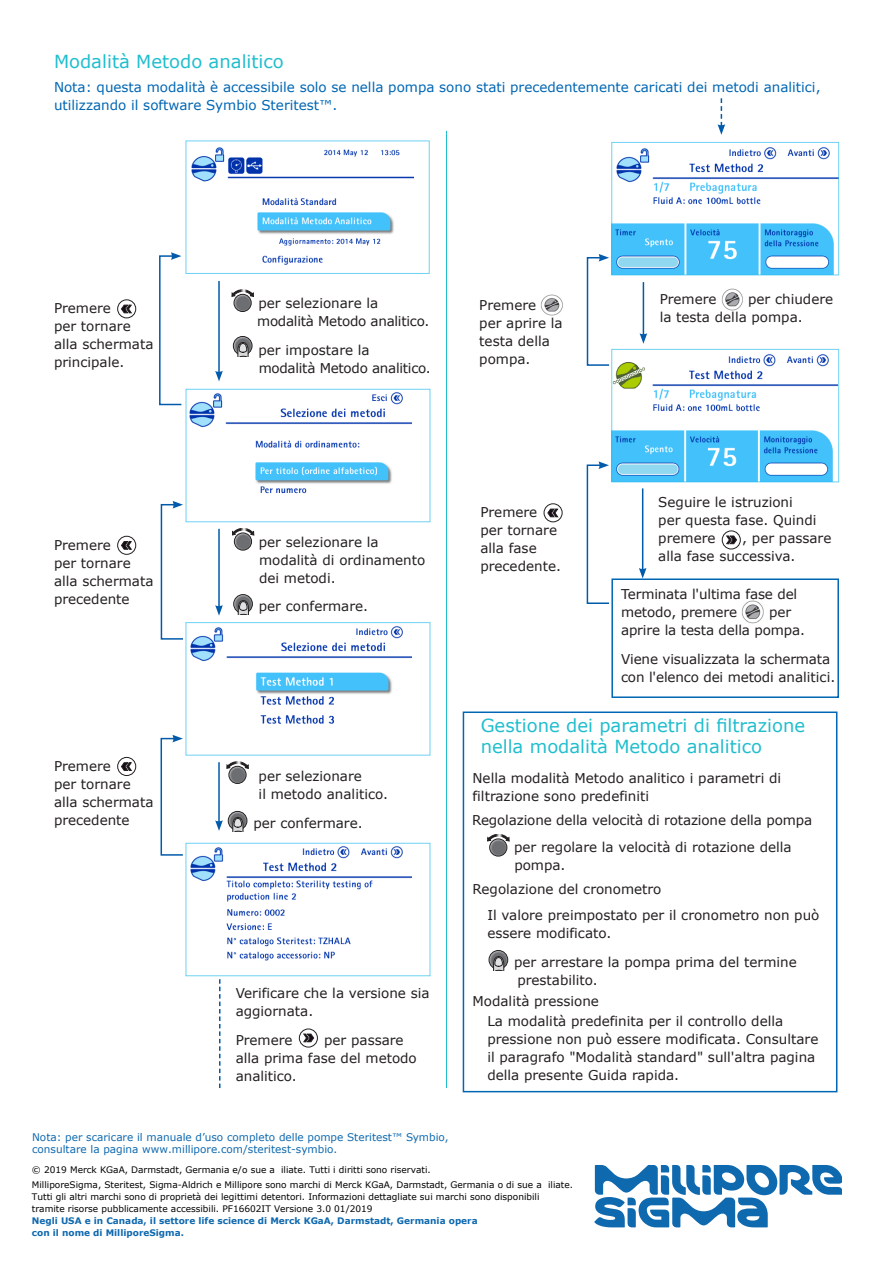
<style>
.page{position:relative;width:893px;height:1263px;background:#fff}
.page>*{position:absolute;margin:0;border:0;box-sizing:border-box;transform-origin:0 0}
.C-Head{font:18px/21.6px "Verdana";color:#21bece}
.B-Head{font:18px "Verdana";color:#21bece}
.text_no_indent{font:13.5px/18px "Verdana";color:#231f20}
.Note{font:13.5px/18px "Verdana";color:#0166b3}
.text_no_indent-2{font:13.5px/18px "Verdana";letter-spacing:-.02em;color:#231f20}
.A-Head{font:10.5px/12.6px "Verdana";color:#0f69af}
.A-Head-2{font:9px/12px "Verdana";color:#000}
.s1{font-weight:700;color:#0f69af}
</style>
<div class="page">
<div style="left:611px;top:578px;width:228px;height:120px;border:2px solid #0166b3"></div>
<svg style="left:462px;top:711px;width:376px;height:382px"></svg>
<img style="left:191px;top:147px;width:222px;height:118px">
<div style="left:117px;top:300px;width:19px;height:18px;border:1px solid #231f20;border-radius:50%"></div>
<svg style="left:121px;top:305px;width:11px;height:8px"></svg>
<svg style="left:234px;top:294px;width:17px;height:17px"></svg>
<div style="left:234px;top:294px;width:17px;height:18px;border:1px solid #231f20;border-radius:50%"></div>
<svg style="left:232px;top:289px;width:22px;height:8px"></svg>
<svg style="left:233px;top:336px;width:19px;height:19px"></svg>
<div style="left:233px;top:336px;width:19px;height:19px;border:1px solid #231f20;border-radius:50%"></div>
<svg style="left:238px;top:342px;width:10px;height:15px"></svg>
<img style="left:613px;top:147px;width:224px;height:126px">
<div style="left:611px;top:142px;width:228px;height:133px;border:1px solid #2ebdee"></div>
<img style="left:613px;top:354px;width:224px;height:126px">
<div style="left:611px;top:349px;width:228px;height:133px;border:1px solid #2ebdee"></div>
<img style="left:190px;top:846px;width:222px;height:115px">
<div style="left:117px;top:536px;width:19px;height:18px;border:1px solid #231f20;border-radius:50%"></div>
<svg style="left:121px;top:541px;width:11px;height:9px"></svg>
<svg style="left:234px;top:533px;width:18px;height:17px"></svg>
<div style="left:234px;top:533px;width:18px;height:17px;border:1px solid #231f20;border-radius:50%"></div>
<svg style="left:232px;top:528px;width:22px;height:7px"></svg>
<svg style="left:234px;top:595px;width:18px;height:18px"></svg>
<div style="left:233px;top:594px;width:20px;height:19px;border:1px solid #231f20;border-radius:50%"></div>
<svg style="left:238px;top:600px;width:11px;height:15px"></svg>
<svg style="left:229px;top:766px;width:17px;height:17px"></svg>
<div style="left:229px;top:766px;width:17px;height:17px;border:1px solid #231f20;border-radius:50%"></div>
<svg style="left:227px;top:761px;width:22px;height:8px"></svg>
<svg style="left:228px;top:811px;width:19px;height:19px"></svg>
<div style="left:228px;top:811px;width:19px;height:19px;border:1px solid #231f20;border-radius:50%"></div>
<svg style="left:232px;top:817px;width:11px;height:15px"></svg>
<hr style="left:446px;top:131px;width:1px;height:957px;background:#21bece">
<svg style="left:490px;top:839px;width:17px;height:17px"></svg>
<div style="left:489px;top:839px;width:18px;height:17px;border:1px solid #231f20;border-radius:50%"></div>
<svg style="left:487px;top:834px;width:22px;height:7px"></svg>
<svg style="left:489px;top:950px;width:19px;height:19px"></svg>
<div style="left:489px;top:950px;width:19px;height:19px;border:1px solid #231f20;border-radius:50%"></div>
<svg style="left:493px;top:956px;width:11px;height:15px"></svg>
<img style="left:185px;top:391px;width:227px;height:129px">
<div style="left:299px;top:1029px;width:19px;height:18px;border:1px solid #231f20;border-radius:50%"></div>
<svg style="left:303px;top:1033px;width:11px;height:9px"></svg>
<img style="left:190px;top:626px;width:222px;height:98px">
<hr style="left:218px;top:281px;width:2px;height:92px;background:#015aaa">
<svg style="left:215px;top:371px;width:8px;height:10px"></svg>
<hr style="left:218px;top:529px;width:2px;height:78px;background:#015aaa">
<svg style="left:215px;top:605px;width:8px;height:11px"></svg>
<hr style="left:218px;top:762px;width:2px;height:61px;background:#015aaa">
<svg style="left:215px;top:820px;width:8px;height:11px"></svg>
<svg style="left:160px;top:735px;width:23px;height:121px"></svg>
<svg style="left:160px;top:501px;width:23px;height:139px"></svg>
<svg style="left:159px;top:252px;width:23px;height:154px"></svg>
<svg style="left:219px;top:979px;width:1px;height:109px"></svg>
<svg style="left:586px;top:254px;width:24px;height:112px"></svg>
<img style="left:721px;top:289px;width:22px;height:21px">
<hr style="left:643px;top:282px;width:1px;height:54px;background:#015aaa">
<svg style="left:640px;top:333px;width:7px;height:11px"></svg>
<svg style="left:586px;top:461px;width:23px;height:143px"></svg>
<hr style="left:642px;top:488px;width:1px;height:82px;background:#015aaa">
<svg style="left:639px;top:568px;width:7px;height:10px"></svg>
<img style="left:742px;top:601px;width:22px;height:22px">
<img style="left:541px;top:295px;width:22px;height:21px">
<div style="left:544px;top:504px;width:18px;height:18px;border:1px solid #231f20;border-radius:50%"></div>
<svg style="left:547px;top:509px;width:11px;height:8px"></svg>
<div style="left:117px;top:757px;width:19px;height:19px;border:1px solid #231f20;border-radius:50%"></div>
<svg style="left:121px;top:762px;width:11px;height:9px"></svg>
<div style="left:722px;top:531px;width:18px;height:18px;border:1px solid #231f20;border-radius:50%"></div>
<svg style="left:726px;top:535px;width:11px;height:9px"></svg>
<svg style="left:718px;top:98px;width:7px;height:37px"></svg>
<svg style="left:594px;top:1165px;width:248px;height:62px"></svg>
<p class="B-Head" style="left:54px;top:49px;width:231px">Modalità Metodo analitico</p>
<p class="Note" style="left:54px;top:78px;width:768px">Nota: questa modalità è accessibile solo se nella pompa sono stati precedentemente caricati dei metodi analitici, utilizzando il software Symbio Steritest™.</p>
<p class="text_no_indent" style="left:54px;top:299px;width:101px">Premere<br>per tornare alla schermata principale.</p>
<p class="text_no_indent-2" style="left:257px;top:294px;width:174px">per selezionare la modalità Metodo analitico.</p>
<p class="text_no_indent-2" style="left:258px;top:341px;width:174px">per impostare la<br>modalità Metodo analitico.</p>
<p class="text_no_indent" style="left:479px;top:296px;width:85px">Premere<br>per aprire la testa della pompa.</p>
<p class="text_no_indent" style="left:660px;top:290px;width:175px;text-indent:88px">per chiudere la testa della pompa.</p>
<p class="text_no_indent" style="left:660px;top:290px;width:58px">Premere</p>
<p class="text_no_indent" style="left:54px;top:536px;width:101px">Premere<br>per tornare alla schermata precedente</p>
<p class="text_no_indent" style="left:259px;top:532px;width:168px">per selezionare la modalità di ordinamento dei metodi.</p>
<p class="text_no_indent" style="left:259px;top:597px;width:111px">per confermare.</p>
<p class="text_no_indent" style="left:54px;top:757px;width:101px">Premere<br>per tornare alla schermata precedente</p>
<p class="text_no_indent" style="left:259px;top:767px;width:131px">per selezionare<br>il metodo analitico.</p>
<p class="text_no_indent" style="left:253px;top:814px;width:111px">per confermare.</p>
<p class="text_no_indent" style="left:236px;top:984px;width:195px">Verificare che la versione sia aggiornata.</p>
<p class="text_no_indent" style="left:236px;top:1030px;width:58px">Premere</p>
<p class="text_no_indent" style="left:236px;top:1030px;width:183px;text-indent:88px">per passare alla prima fase del metodo analitico.</p>
<p class="text_no_indent" style="left:480px;top:503px;width:82px">Premere per tornare alla fase precedente.</p>
<p class="text_no_indent" style="left:658px;top:493px;width:160px">Seguire le istruzioni per questa fase. Quindi premere</p>
<p class="text_no_indent" style="left:658px;top:529px;width:175px;text-indent:84px">, per passare alla fase successiva.</p>
<p class="text_no_indent" style="left:621px;top:585px;width:178px">Terminata l'ultima fase del metodo, premere</p>
<p class="text_no_indent" style="left:621px;top:603px;width:185px;text-indent:148px">per aprire la testa della pompa.</p>
<p class="text_no_indent" style="left:621px;top:650px;width:216px">Viene visualizzata la schermata con l'elenco dei metodi analitici.</p>
<p class="C-Head" style="left:481px;top:714px;width:326px">Gestione dei parametri di filtrazione nella modalità Metodo analitico</p>
<p class="text_no_indent" style="left:472px;top:769px;width:310px">Nella modalità Metodo analitico i parametri di filtrazione sono predefiniti</p>
<p class="text_no_indent" style="left:472px;top:811px;width:342px">Regolazione della velocità di rotazione della pompa</p>
<p class="text_no_indent" style="left:514px;top:838px;width:279px">per regolare la velocità di rotazione della pompa.</p>
<p class="text_no_indent" style="left:487px;top:906px;width:334px">Il valore preimpostato per il cronometro non può essere modificato.</p>
<p class="text_no_indent" style="left:514px;top:952px;width:284px">per arrestare la pompa prima del termine prestabilito.</p>
<p class="text_no_indent" style="left:487px;top:1011px;width:333px">La modalità predefinita per il controllo della pressione non può essere modificata. Consultare il paragrafo "Modalità standard" sull'altra pagina della presente Guida rapida.</p>
<p class="text_no_indent" style="left:472px;top:879px;width:190px">Regolazione del cronometro</p>
<p class="text_no_indent" style="left:472px;top:991px;width:128px">Modalità pressione</p>
<p class="A-Head" style="left:32px;top:1130px;width:418px">Nota: per scaricare il manuale d’uso completo delle pompe Steritest™ Symbio, consultare la pagina www.millipore.com/steritest-symbio.</p>
<p class="A-Head-2" style="left:32px;top:1162px;width:543px;line-height:15px">© 2019 Merck KGaA, Darmstadt, Germania e/o sue a iliate. Tutti i diritti sono riservati.<br>MilliporeSigma, Steritest, Sigma-Aldrich e Millipore sono marchi di Merck KGaA, Darmstadt, Germania o di sue a iliate.</p>
<p class="A-Head-2" style="left:32px;top:1190px;width:509px">Tutti gli altri marchi sono di proprietà dei legittimi detentori. Informazioni dettagliate sui marchi sono disponibili tramite risorse pubblicamente accessibili. PF16602IT Versione 3.0 01/2019<br><span class="s1">Negli USA e in Canada, il settore life science di Merck KGaA, Darmstadt, Germania opera<br>con il nome di MilliporeSigma.</span></p>
</div>
